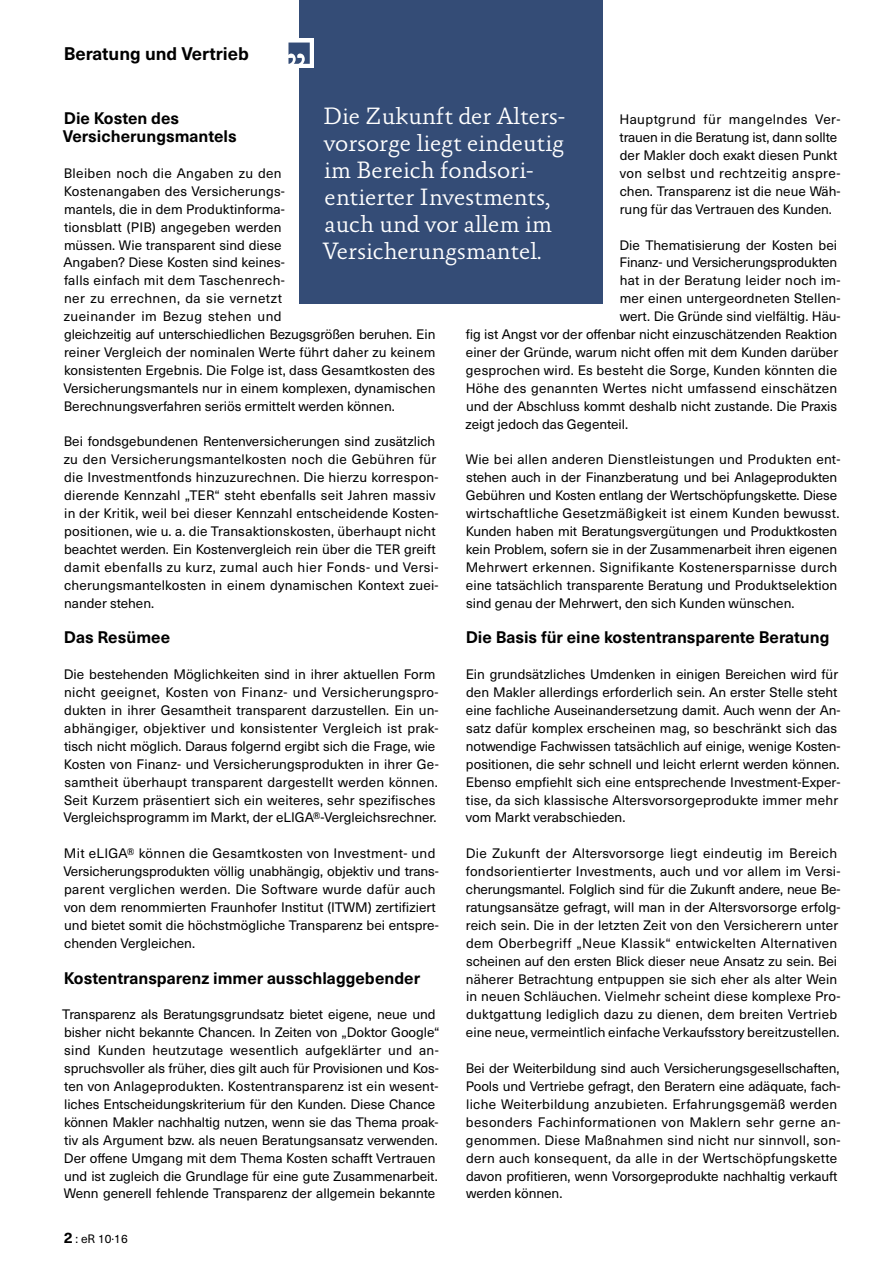
<style>
.page{position:relative;width:893px;height:1263px;background:#fff}
.page>*{position:absolute;margin:0;border:0;box-sizing:border-box;transform-origin:0 0}
.t1{font:300 24px/27px "Absara Pro";letter-spacing:-.01em;color:#fff}
.t2{font:700 18px "Neue Haas Unica Pro";color:#000}
.t3{font:700 16.5px/17.9px "Neue Haas Unica Pro";color:#000}
.t4{font:13.5px/17.9px "Neue Haas Unica Pro";color:#000}
.t5{font:13.5px "Neue Haas Unica Pro";letter-spacing:.02em;color:#000}
.t6{font:12px "Neue Haas Unica Pro";color:#000}
.s1{font-weight:700;font-size:15px}
</style>
<div class="page">
<div style="left:299px;top:0;width:303px;height:303px;background:#344c76"></div>
<div style="left:284px;top:38px;width:30px;height:30px;background:#fff"></div>
<svg style="left:288px;top:43px;width:22px;height:21px"></svg>
<h2 class="t2" style="left:64px;top:43px;width:187px">Beratung und Vertrieb</h2>
<h1 class="t1" style="left:322px;top:104px;width:244px">Die Zukunft der Alters&shy;vorsorge liegt eindeutig im Bereich fondsori&shy;entierter Investments, auch und vor allem im<br>Versicherungsmantel.</h1>
<p class="t3" style="left:63px;top:110px;width:175px">Die Kosten des<br>Versicherungsmantels</p>
<p class="t4" style="left:63px;top:164px;width:373px">Bleiben noch die Angaben zu den<br>Kostenangaben des Versicherungs-<br>mantels, die in dem Produktinforma-<br>tionsblatt (PIB) angegeben werden<br>müssen. Wie transparent sind diese<br>Angaben? Diese Kosten sind keines-<br>falls einfach mit dem Taschenrech-<br>ner zu errechnen, da sie vernetzt<br>zueinander im Bezug stehen und<br>gleichzeitig auf unterschiedlichen Bezugsgrößen beruhen. Ein reiner Vergleich der nominalen Werte führt daher zu keinem konsistenten Ergebnis. Die Folge ist, dass Gesamtkosten des Versicherungsmantels nur in einem komplexen, dynamischen Berechnungsverfahren seriös ermittelt werden können.</p>
<p class="t4" style="left:64px;top:433px;width:377px">Bei fondsgebundenen Rentenversicherungen sind zusätzlich zu den Versicherungsmantelkosten noch die Gebühren für die Investmentfonds hinzuzurechnen. Die hierzu korrespon&shy;dierende Kennzahl „TER“ steht ebenfalls seit Jahren massiv in der Kritik, weil bei dieser Kennzahl entscheidende Kosten&shy;positionen, wie u. a. die Transaktionskosten, überhaupt nicht beachtet werden. Ein Kostenvergleich rein über die TER greift damit ebenfalls zu kurz, zumal auch hier Fonds- und Versi&shy;cherungsmantelkosten in einem dynamischen Kontext zuei&shy;nander stehen.</p>
<p class="t3" style="left:64px;top:629px;width:108px">Das Resümee</p>
<p class="t4" style="left:63px;top:666px;width:377px">Die bestehenden Möglichkeiten sind in ihrer aktuellen Form nicht geeignet, Kosten von Finanz- und Versicherungspro&shy;dukten in ihrer Gesamtheit transparent darzustellen. Ein un&shy;abhängiger, objektiver und konsistenter Vergleich ist prak&shy;tisch nicht möglich. Daraus folgernd ergibt sich die Frage, wie Kosten von Finanz- und Versicherungsprodukten in ihrer Ge&shy;samtheit überhaupt transparent dargestellt werden können.<br>Seit Kurzem präsentiert sich ein weiteres, sehr spezifisches Vergleichsprogramm im Markt, der eLIGA®-Vergleichsrechner.</p>
<p class="t4" style="left:63px;top:845px;width:377px">Mit eLIGA® können die Gesamtkosten von Investment- und Versicherungsprodukten völlig unabhängig, objektiv und trans&shy;parent verglichen werden. Die Software wurde dafür auch von dem renommierten Fraunhofer Institut (ITWM) zertifiziert und bietet somit die höchstmögliche Transparenz bei entspre&shy;chenden Vergleichen.</p>
<p class="t3" style="left:64px;top:969px;width:358px">Kostentransparenz immer ausschlaggebender</p>
<p class="t4" style="left:62px;top:1006px;width:379px">Transparenz als Beratungsgrundsatz bietet eigene, neue und bisher nicht bekannte Chancen. In Zeiten von „Doktor Google“ sind Kunden heutzutage wesentlich aufgeklärter und an&shy;spruchsvoller als früher, dies gilt auch für Provisionen und Kos&shy;ten von Anlageprodukten. Kostentransparenz ist ein wesent&shy;liches Entscheidungskriterium für den Kunden. Diese Chance können Makler nachhaltig nutzen, wenn sie das Thema proak&shy;tiv als Argument bzw. als neuen Beratungsansatz verwenden.<br>Der offene Umgang mit dem Thema Kosten schafft Vertrauen und ist zugleich die Grundlage für eine gute Zusammenarbeit.<br>Wenn generell fehlende Transparenz der allgemein bekannte</p>
<p class="t4" style="left:619px;top:111px;width:223px">Hauptgrund für mangelndes Ver&shy;trauen in die Beratung ist, dann sollte der Makler doch exakt diesen Punkt von selbst und rechtzeitig anspre&shy;chen. Transparenz ist die neue Wäh&shy;rung für das Vertrauen des Kunden.</p>
<p class="t4" style="left:619px;top:236px;width:219px">Die Thematisierung der Kosten bei</p>
<p class="t4" style="left:619px;top:254px;width:219px">Finanz- und Versicherungsprodukten</p>
<p class="t5" style="left:620px;top:272px;width:222px">hat in der Beratung leider noch im-</p>
<p class="t4" style="left:620px;top:290px;width:222px">mer einen untergeordneten Stellen-</p>
<p class="t4" style="left:620px;top:308px;width:222px">wert. Die Gründe sind vielfältig. Häu-</p>
<p class="t4" style="left:466px;top:326px;width:373px">fig ist Angst vor der offenbar nicht einzuschätzenden Reaktion</p>
<p class="t4" style="left:466px;top:343px;width:374px">einer der Gründe, warum nicht offen mit dem Kunden darüber</p>
<p class="t4" style="left:466px;top:361px;width:373px">gesprochen wird. Es besteht die Sorge, Kunden könnten die</p>
<p class="t5" style="left:466px;top:380px;width:373px">Höhe des genannten Wertes nicht umfassend einschätzen</p>
<p class="t4" style="left:466px;top:397px;width:373px">und der Abschluss kommt deshalb nicht zustande. Die Praxis</p>
<p class="t4" style="left:466px;top:415px;width:164px">zeigt jedoch das Gegenteil.</p>
<p class="t4" style="left:466px;top:451px;width:376px">Wie bei allen anderen Dienstleistungen und Produkten ent&shy;stehen auch in der Finanzberatung und bei Anlageprodukten Gebühren und Kosten entlang der Wertschöpfungskette. Diese wirtschaftliche Gesetzmäßigkeit ist einem Kunden bewusst.<br>Kunden haben mit Beratungsvergütungen und Produktkosten kein Problem, sofern sie in der Zusammenarbeit ihren eigenen Mehrwert erkennen. Signifikante Kostenersparnisse durch eine tatsächlich transparente Beratung und Produktselektion sind genau der Mehrwert, den sich Kunden wünschen.</p>
<p class="t3" style="left:466px;top:629px;width:365px">Die Basis für eine kostentransparente Beratung</p>
<p class="t4" style="left:466px;top:666px;width:376px">Ein grundsätzliches Umdenken in einigen Bereichen wird für den Makler allerdings erforderlich sein. An erster Stelle steht eine fachliche Auseinandersetzung damit. Auch wenn der An&shy;satz dafür komplex erscheinen mag, so beschränkt sich das notwendige Fachwissen tatsächlich auf einige, wenige Kosten&shy;positionen, die sehr schnell und leicht erlernt werden können.<br>Ebenso empfiehlt sich eine entsprechende Investment-Exper&shy;tise, da sich klassische Altersvorsorgeprodukte immer mehr vom Markt verabschieden.</p>
<p class="t4" style="left:466px;top:845px;width:376px">Die Zukunft der Altersvorsorge liegt eindeutig im Bereich fondsorientierter Investments, auch und vor allem im Versi&shy;cherungsmantel. Folglich sind für die Zukunft andere, neue Be&shy;ratungsansätze gefragt, will man in der Altersvorsorge erfolg&shy;reich sein. Die in der letzten Zeit von den Versicherern unter dem Oberbegriff „Neue Klassik“ entwickelten Alternativen scheinen auf den ersten Blick dieser neue Ansatz zu sein. Bei näherer Betrachtung entpuppen sie sich eher als alter Wein in neuen Schläuchen. Vielmehr scheint diese komplexe Pro&shy;duktgattung lediglich dazu zu dienen, dem breiten Vertrieb eine neue, vermeintlich einfache Verkaufsstory bereitzustellen.</p>
<p class="t4" style="left:466px;top:1059px;width:376px">Bei der Weiterbildung sind auch Versicherungsgesellschaften, Pools und Vertriebe gefragt, den Beratern eine adäquate, fach&shy;liche Weiterbildung anzubieten. Erfahrungsgemäß werden besonders Fachinformationen von Maklern sehr gerne an&shy;genommen. Diese Maßnahmen sind nicht nur sinnvoll, son&shy;dern auch konsequent, da alle in der Wertschöpfungskette davon profitieren, wenn Vorsorgeprodukte nachhaltig verkauft werden können.</p>
<p class="t6" style="left:64px;top:1232px;width:65px"><span class="s1">2</span> : eR 10·16</p>
</div>
